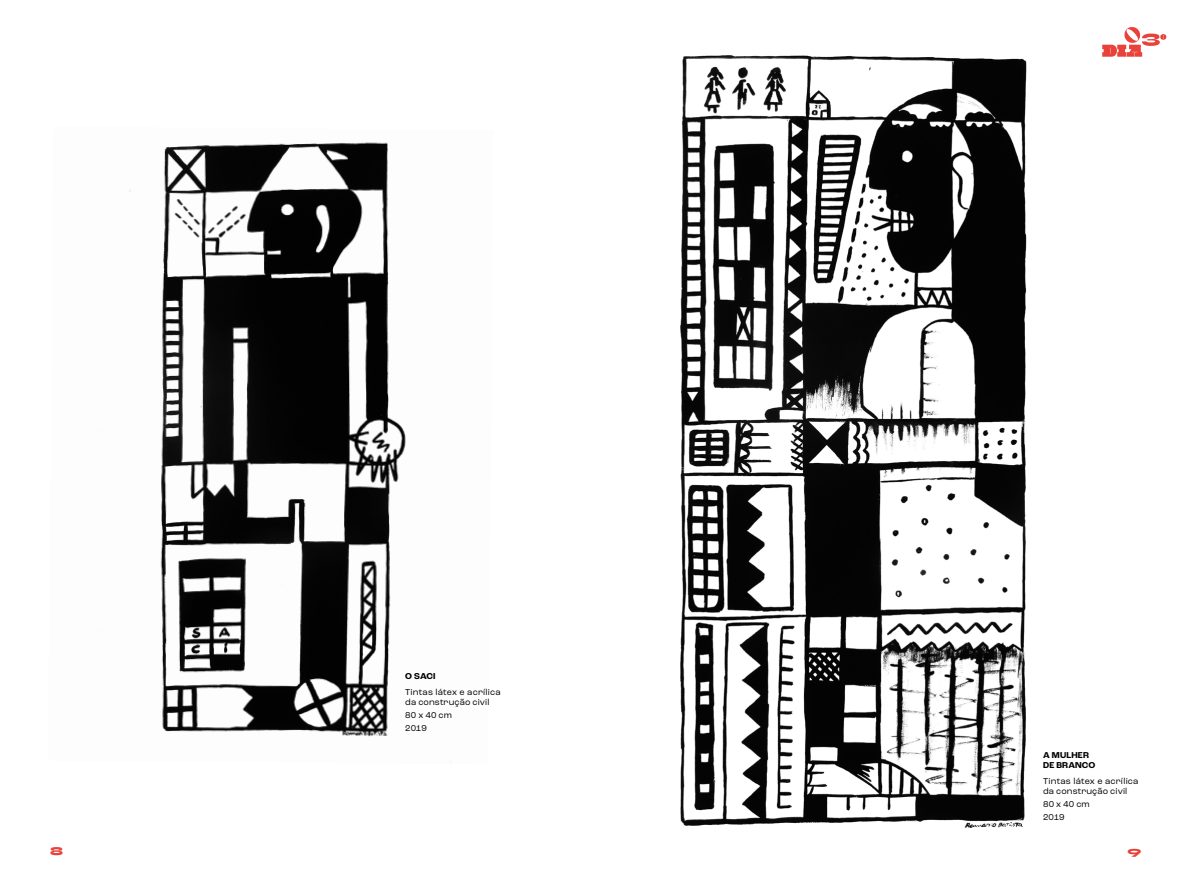
<style>
.page{position:relative;width:1191px;height:879px;background:#fff}
.page>*{position:absolute;margin:0;border:0;box-sizing:border-box;transform-origin:0 0}
.t1{font:800 12px "Syne";color:#e8423b}
.t2{font:9px/10px "Roc Grotesk";letter-spacing:.015em;color:#000}
.t3{font:700 9px/10px "Roc Grotesk";letter-spacing:.02em;color:#000}
</style>
<div class="page">
<svg style="left:1102px;top:27px;width:64px;height:30px"></svg>
<img style="left:680px;top:55px;width:347px;height:773px">
<img style="left:129px;top:142px;width:277px;height:595px">
<p class="t3" style="left:405px;top:671px;width:32px">O SACI</p>
<p class="t2" style="left:405px;top:687px;width:97px">Tintas látex e acrílica da construção civil</p>
<p class="t2" style="left:405px;top:708px;width:48px;line-height:12.8px">80 x 40 cm<br>2019</p>
<p class="t3" style="left:1043px;top:750px;width:54px">A MULHER<br>DE BRANCO</p>
<p class="t2" style="left:1043px;top:776px;width:97px">Tintas látex e acrílica da construção civil</p>
<p class="t2" style="left:1043px;top:797px;width:48px;line-height:12.8px">80 x 40 cm<br>2019</p>
<h1 class="t1" style="left:50px;top:843px;width:14px">8</h1>
<h1 class="t1" style="left:1127px;top:843px;width:15px">9</h1>
</div>
